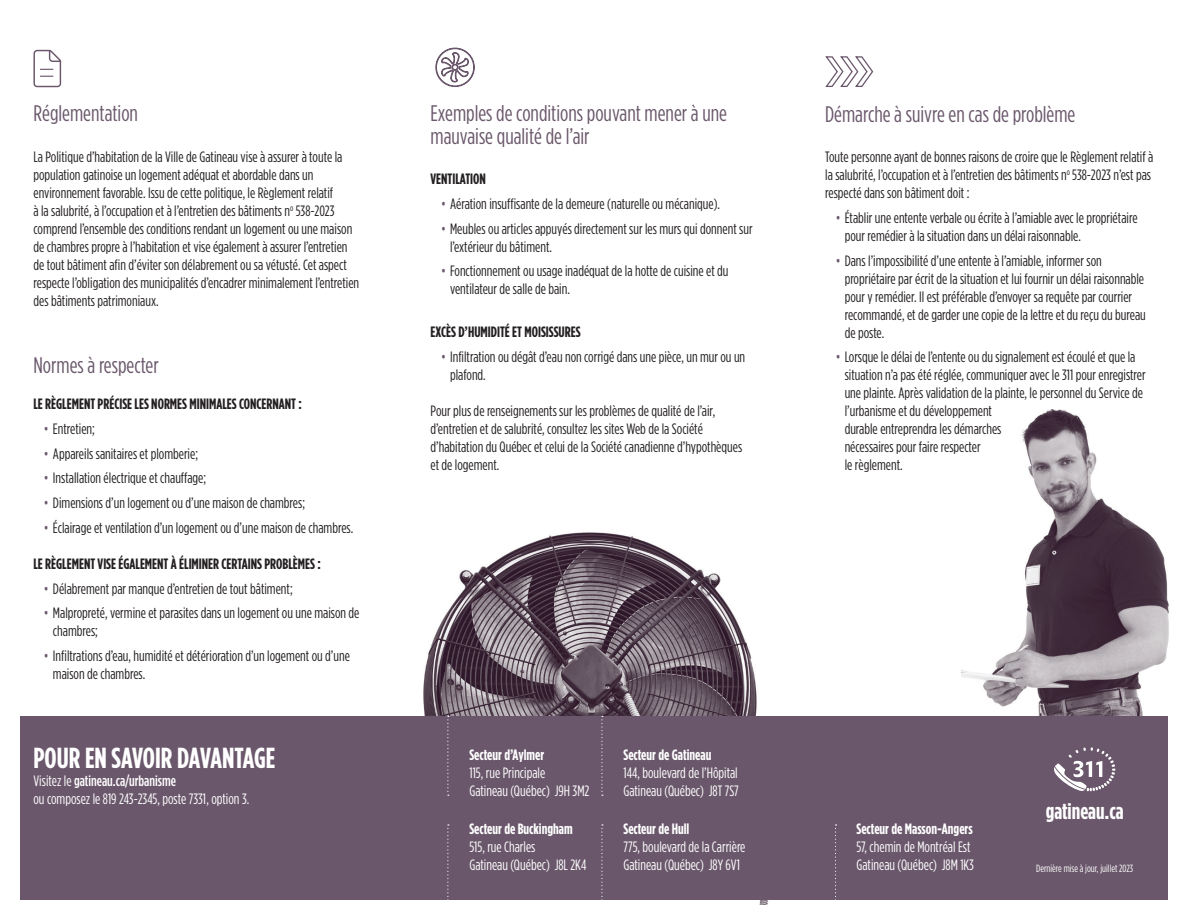
<style>
.page{position:relative;width:1188px;height:918px;background:#fff}
.page>*{position:absolute;margin:0;border:0;box-sizing:border-box;transform-origin:0 0}
.Titre_1{font:700 28.95px "Gotham Condensed";color:#fff}
.Titre_light{font:22.5px/22.5px "Gotham Condensed";color:#6a576b}
.Titre_1-2{font:22.5px "Gotham Condensed";color:#6a576b}
.t1{font:700 22.5px "Gotham Condensed";color:#fff}
.Texte{font:15px/18px "Gotham Condensed";color:#231f20}
.Titre_light-2{font:15px/18px "Gotham Condensed";color:#231f20}
.TAB_1{font:15px/18px "Gotham Condensed";color:#231f20}
.Titre_1-3{font:15px/18px "Gotham Condensed";color:#fff}
.Titre_1-4{font:700 15px "Gotham Condensed";color:#231f20}
.t2{font:700 15px/18px "Gotham Condensed";color:#fff}
.t3{font:10.5px "Gotham Condensed";color:#fff}
.s1{color:#6a576b}
.s2{font-weight:500}
.s3{font-weight:400}
</style>
<div class="page">
<img style="left:961px;top:410px;width:208px;height:306px">
<img style="left:381px;top:532px;width:426px;height:373px">
<div style="left:20px;top:716px;width:1148px;height:183px;background:#6a576b"></div>
<svg style="left:447px;top:824px;width:2px;height:80px"></svg>
<svg style="left:447px;top:716px;width:2px;height:80px"></svg>
<svg style="left:601px;top:824px;width:2px;height:80px"></svg>
<svg style="left:601px;top:716px;width:2px;height:80px"></svg>
<svg style="left:835px;top:824px;width:2px;height:76px"></svg>
<svg style="left:435px;top:47px;width:40px;height:40px"></svg>
<svg style="left:825px;top:56px;width:49px;height:31px"></svg>
<svg style="left:33px;top:50px;width:28px;height:37px"></svg>
<svg style="left:1054px;top:747px;width:61px;height:44px"></svg>
<p class="Titre_light" style="left:33px;top:102px;width:106px">Réglementation</p>
<p class="Titre_light-2" style="left:33px;top:147px;width:327px">La Politique d’habitation de la Ville de Gatineau vise à assurer à toute la population gatinoise un logement adéquat et abordable dans un environnement favorable. Issu de cette politique, le Règlement relatif<br>à la salubrité, à l’occupation et à l’entretien des bâtiments n<sup>o</sup> 538-2023 comprend l’ensemble des conditions rendant un logement ou une maison de chambres propre à l’habitation et vise également à assurer l’entretien de tout bâtiment afin d’éviter son délabrement ou sa vétusté. Cet aspect respecte l’obligation des municipalités d’encadrer minimalement l’entretien des bâtiments patrimoniaux.</p>
<p class="Titre_1-2" style="left:33px;top:353px;width:127px">Normes à respecter</p>
<p class="Titre_1-4" style="left:33px;top:395px;width:270px">LE RÈGLEMENT PRÉCISE LES NORMES MINIMALES CONCERNANT :</p>
<p class="TAB_1" style="left:44px;top:419px;width:52px"><span class="s1">•</span> Entretien;</p>
<p class="TAB_1" style="left:44px;top:444px;width:156px"><span class="s1">•</span> Appareils sanitaires et plomberie;</p>
<p class="TAB_1" style="left:44px;top:469px;width:164px"><span class="s1">•</span> Installation électrique et chauffage;</p>
<p class="TAB_1" style="left:44px;top:494px;width:263px"><span class="s1">•</span> Dimensions d’un logement ou d’une maison de chambres;</p>
<p class="TAB_1" style="left:44px;top:518px;width:311px"><span class="s1">•</span> Éclairage et ventilation d’un logement ou d’une maison de chambres.</p>
<p class="Titre_1-4" style="left:33px;top:555px;width:289px">LE RÈGLEMENT VISE ÉGALEMENT À ÉLIMINER CERTAINS PROBLÈMES :</p>
<p class="TAB_1" style="left:44px;top:579px;width:250px"><span class="s1">•</span> Délabrement par manque d’entretien de tout bâtiment;</p>
<p class="TAB_1" style="left:53px;top:604px;width:308px;text-indent:-9px"><span class="s1">•</span> Malpropreté, vermine et parasites dans un logement ou une maison de chambres;</p>
<p class="TAB_1" style="left:53px;top:647px;width:298px;text-indent:-9px"><span class="s1">•</span> Infiltrations d’eau, humidité et détérioration d’un logement ou d’une maison de chambres.</p>
<p class="Titre_1" style="left:33px;top:741px;width:244px">POUR EN SAVOIR DAVANTAGE</p>
<p class="Titre_1-3" style="left:33px;top:771px;width:217px">Visitez le <span class="s2">gatineau.ca/urbanisme<br></span>ou composez le 819 243-2345, poste 7331, option 3.</p>
<p class="Titre_light" style="left:431px;top:102px;width:298px">Exemples de conditions pouvant mener à une mauvaise qualité de l’air</p>
<p class="Titre_1-4" style="left:431px;top:170px;width:57px">VENTILATION</p>
<p class="Texte" style="left:441px;top:194px;width:280px"><span class="s1">•</span> Aération insuffisante de la demeure (naturelle ou mécanique).</p>
<p class="Texte" style="left:450px;top:219px;width:304px;text-indent:-9px"><span class="s1">•</span> Meubles ou articles appuyés directement sur les murs qui donnent sur l’extérieur du bâtiment.</p>
<p class="Texte" style="left:450px;top:262px;width:280px;text-indent:-9px"><span class="s1">•</span> Fonctionnement ou usage inadéquat de la hotte de cuisine et du ventilateur de salle de bain.</p>
<p class="Titre_1-4" style="left:431px;top:323px;width:152px">EXCÈS D’HUMIDITÉ ET MOISISSURES</p>
<p class="Texte" style="left:450px;top:347px;width:297px;text-indent:-9px"><span class="s1">•</span> Infiltration ou dégât d’eau non corrigé dans une pièce, un mur ou un plafond.</p>
<p class="Texte" style="left:431px;top:401px;width:313px">Pour plus de renseignements sur les problèmes de qualité de l’air, d’entretien et de salubrité, consultez les sites Web de la Société d’habitation du Québec et celui de la Société canadienne d’hypothèques et de logement.</p>
<p class="t2" style="left:469px;top:745px;width:76px">Secteur d’Aylmer</p>
<p class="Titre_1-3" style="left:469px;top:763px;width:77px">115, rue Principale</p>
<p class="Titre_1-3" style="left:469px;top:781px;width:122px">Gatineau (Québec) J9H 3M2</p>
<p class="t2" style="left:469px;top:820px;width:105px">Secteur de Buckingham</p>
<p class="Titre_1-3" style="left:469px;top:838px;width:68px">515, rue Charles</p>
<p class="Titre_1-3" style="left:469px;top:856px;width:118px">Gatineau (Québec) J8L 2K4</p>
<p class="t2" style="left:623px;top:745px;width:89px">Secteur de Gatineau</p>
<p class="Titre_1-3" style="left:623px;top:763px;width:116px">144, boulevard de l’Hôpital</p>
<p class="Titre_1-3" style="left:623px;top:781px;width:117px">Gatineau (Québec) J8T 7S7</p>
<p class="t2" style="left:623px;top:820px;width:67px">Secteur de Hull</p>
<p class="Titre_1-3" style="left:623px;top:838px;width:124px">775, boulevard de la Carrière</p>
<p class="Titre_1-3" style="left:623px;top:856px;width:118px">Gatineau (Québec) J8Y 6V1</p>
<p class="Titre_light" style="left:825px;top:102px;width:252px">Démarche à suivre en cas de problème</p>
<p class="Texte" style="left:825px;top:148px;width:330px">Toute personne ayant de bonnes raisons de croire que le Règlement relatif à la salubrité, l’occupation et à l’entretien des bâtiments n<sup>o</sup> 538-2023 n’est pas respecté dans son bâtiment doit :</p>
<p class="Texte" style="left:845px;top:208px;width:294px;text-indent:-9px"><span class="s1">•</span> Établir une entente verbale ou écrite à l’amiable avec le propriétaire pour remédier à la situation dans un délai raisonnable.</p>
<p class="Texte" style="left:845px;top:251px;width:303px;text-indent:-9px"><span class="s1">•</span> Dans l’impossibilité d’une entente à l’amiable, informer son propriétaire par écrit de la situation et lui fournir un délai raisonnable pour y remédier. Il est préférable d’envoyer sa requête par courrier recommandé, et de garder une copie de la lettre et du reçu du bureau de poste.</p>
<p class="Texte" style="left:845px;top:348px;width:303px;text-indent:-9px"><span class="s1">•</span> Lorsque le délai de l’entente ou du signalement est écoulé et que la situation n’a pas été réglée, communiquer avec le 311 pour enregistrer une plainte. Après validation de la plainte, le personnel du Service de l’urbanisme et du développement<br>durable entreprendra les démarches<br>nécessaires pour faire respecter<br>le règlement.</p>
<p class="t2" style="left:856px;top:820px;width:118px">Secteur de Masson-Angers<br><span class="s3">57, chemin de Montréal Est</span></p>
<p class="Titre_1-3" style="left:856px;top:856px;width:119px">Gatineau (Québec) J8M 1K3</p>
<p class="t1" style="left:1046px;top:798px;width:79px">gatineau.ca</p>
<p class="t3" style="left:1036px;top:862px;width:98px">Dernière mise à jour, juillet 2023</p>
</div>
